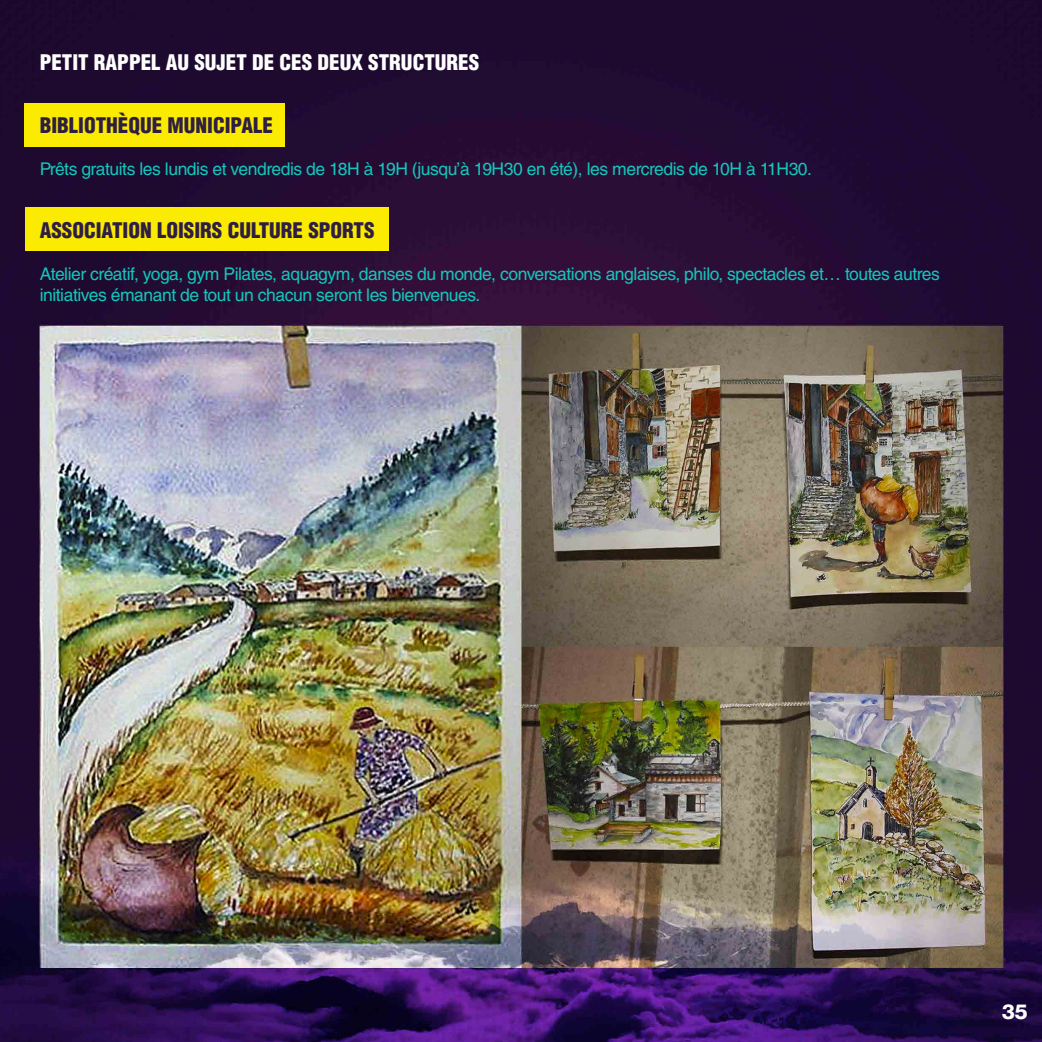
<style>
.page{position:relative;width:1042px;height:1042px;background:#fff}
.page>*{position:absolute;margin:0;border:0;box-sizing:border-box;transform-origin:0 0}
.t1{font:900 condensed 21px "Helvetica LT Std";color:#2e1e42}
.t2{font:900 condensed 21px "Helvetica LT Std";color:#fff}
.t3{font:700 21px "Haas Grot Disp 75";color:#fff}
.t4{font:17.5px/21px "Helvetica LT Std";letter-spacing:-.025em;color:#13c7bb}
</style>
<div class="page">
<img style="left:0;top:0;width:1042px;height:1042px">
<div style="left:25px;top:103px;width:260px;height:44px;background:#fbeb00"></div>
<div style="left:25px;top:208px;width:363px;height:43px;background:#fbeb00"></div>
<p class="t2" style="left:40px;top:49px;width:441px">PETIT RAPPEL AU SUJET DE CES DEUX STRUCTURES</p>
<p class="t1" style="left:40px;top:112px;width:235px">BIBLIOTHÈQUE MUNICIPALE</p>
<p class="t4" style="left:40px;top:158px;width:774px">Prêts gratuits les lundis et vendredis de 18H à 19H (jusqu’à 19H30 en été), les mercredis de 10H à 11H30.</p>
<p class="t1" style="left:40px;top:217px;width:336px">ASSOCIATION LOISIRS CULTURE SPORTS</p>
<p class="t4" style="left:40px;top:263px;width:901px">Atelier créatif, yoga, gym Pilates, aquagym, danses du monde, conversations anglaises, philo, spectacles et… toutes autres initiatives émanant de tout un chacun seront les bienvenues.</p>
<p class="t3" style="left:1002px;top:1000px;width:27px">35</p>
</div>
